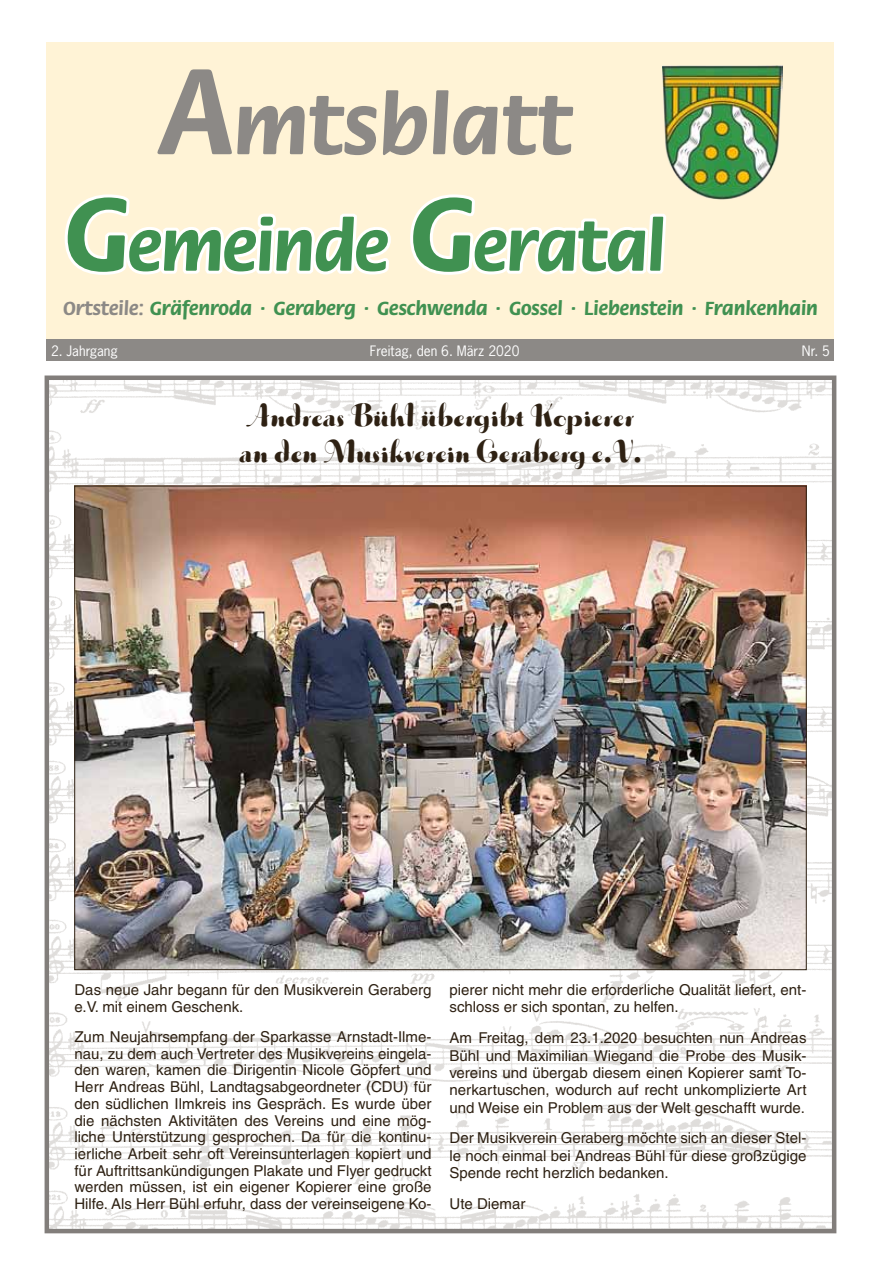
<style>
.page{position:relative;width:881px;height:1263px;background:#fff}
.page>*{position:absolute;margin:0;border:0;box-sizing:border-box;transform-origin:0 0}
.t1{font:700 87px "Flora LT";color:#8c8986}
.t2{font:700 73.5px "Flora LT";letter-spacing:-.015em;color:#409151}
.t3{font:33px/36px "Musica ITC";color:#2e2113}
.t4{font:700 20.25px "Flora LT";color:#409151}
.t5{font:15px/16.6px "Helvetica LT";color:#2e2113;text-align:justify}
.t6{font:13.5px "News Gothic LT";color:#fff}
.s1{font-size:130.5px}
.s2{font-size:111px}
.s3{color:#8c8986}
</style>
<div class="page">
<img style="left:50px;top:380px;width:781px;height:848px">
<div style="left:47px;top:42px;width:786px;height:297px;background:#fff3d6"></div>
<svg style="left:64px;top:194px;width:327px;height:81px"></svg>
<svg style="left:410px;top:194px;width:256px;height:81px"></svg>
<div style="left:47px;top:339px;width:786px;height:22px;background:#8c8986"></div>
<img style="left:662px;top:66px;width:120px;height:133px">
<img style="left:76px;top:488px;width:728px;height:480px">
<div style="left:45px;top:375px;width:791px;height:858px;border:4px solid #827e7b"></div>
<h1 class="t1" style="left:159px;top:79px;width:415px"><span class="s1">A</span>mtsblatt</h1>
<h2 class="t2" style="left:64px;top:207px;width:603px"><span class="s2">G</span>emeinde <span class="s2">G</span>eratal</h2>
<h3 class="t4" style="left:63px;top:297px;width:756px"><span class="s3">Ortsteile:</span> Gräfenroda · Geraberg · Geschwenda · Gossel · Liebenstein · Frankenhain</h3>
<p class="t6" style="left:51px;top:342px;width:68px">2. Jahrgang</p>
<p class="t6" style="left:370px;top:342px;width:151px">Freitag, den 6. März 2020</p>
<p class="t6" style="left:801px;top:342px;width:29px">Nr. 5</p>
<h3 class="t3" style="left:239px;top:399px;width:404px">Andreas Bühl übergibt Kopierer an den Musikverein Geraberg e.V.</h3>
<p class="t5" style="left:74px;top:981px;width:358px">Das neue Jahr begann für den Musikverein Geraberg e.V. mit einem Geschenk.</p>
<p class="t5" style="left:74px;top:1028px;width:358px">Zum Neujahrsempfang der Sparkasse Arnstadt-Ilme&shy;nau, zu dem auch Vertreter des Musikvereins eingela&shy;den waren, kamen die Dirigentin Nicole Göpfert und Herr Andreas Bühl, Landtagsabgeordneter (CDU) für den südlichen Ilmkreis ins Gespräch. Es wurde über die nächsten Aktivitäten des Vereins und eine mög&shy;liche Unterstützung gesprochen. Da für die kontinu&shy;ierliche Arbeit sehr oft Vereinsunterlagen kopiert und für Auftrittsankündigungen Plakate und Flyer gedruckt werden müssen, ist ein eigener Kopierer eine große Hilfe. Als Herr Bühl erfuhr, dass der vereinseigene Ko-</p>
<p class="t5" style="left:449px;top:981px;width:358px;line-height:17.4px">pierer nicht mehr die erforderliche Qualität liefert, ent&shy;schloss er sich spontan, zu helfen.</p>
<p class="t5" style="left:449px;top:1029px;width:358px;line-height:17.4px">Am Freitag, dem 23.1.2020 besuchten nun Andreas Bühl und Maximilian Wiegand die Probe des Musik&shy;vereins und übergab diesem einen Kopierer samt To&shy;nerkartuschen, wodurch auf recht unkomplizierte Art und Weise ein Problem aus der Welt geschafft wurde.</p>
<p class="t5" style="left:449px;top:1129px;width:358px;line-height:17.4px">Der Musikverein Geraberg möchte sich an dieser Stel&shy;le noch einmal bei Andreas Bühl für diese großzügige Spende recht herzlich bedanken.</p>
<p class="t5" style="left:449px;top:1195px;width:77px">Ute Diemar</p>
</div>
